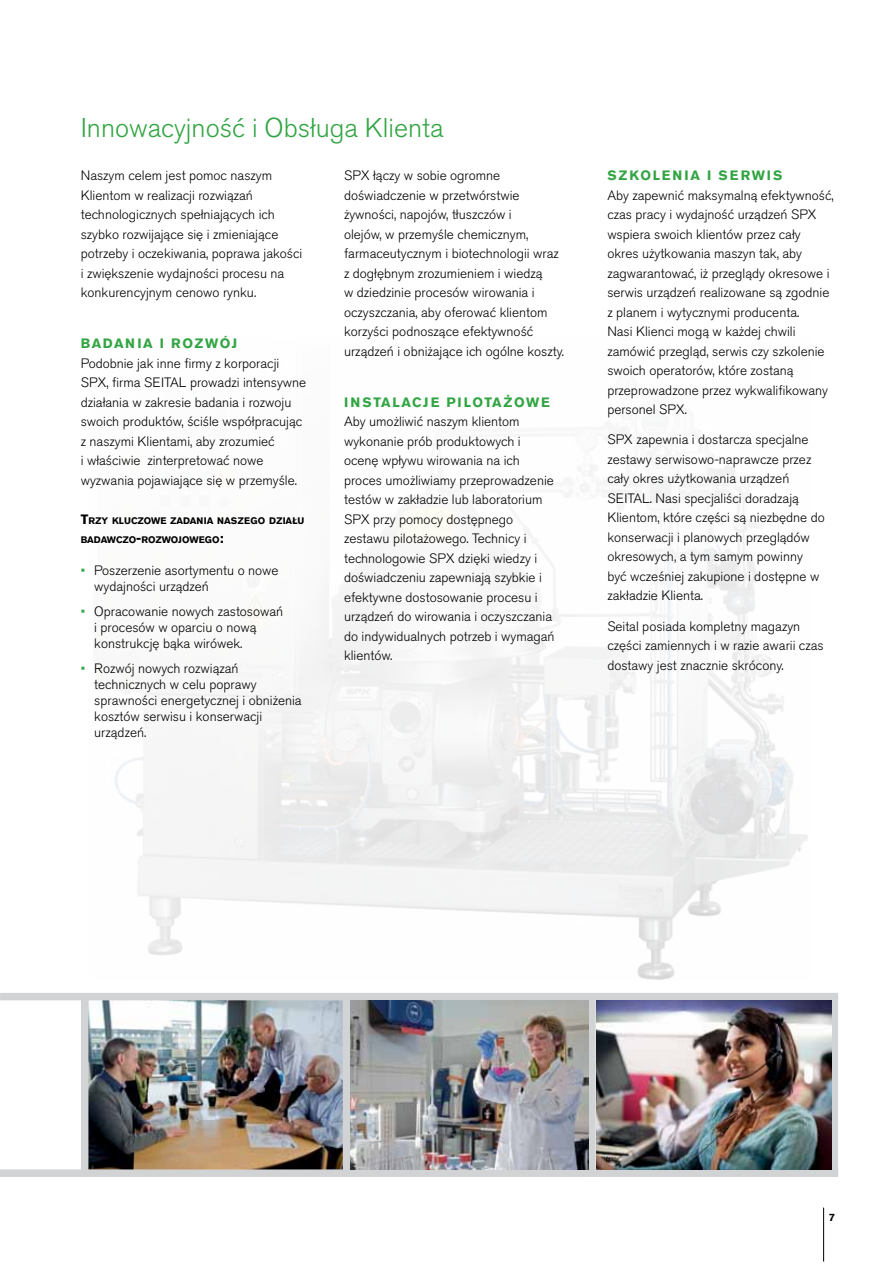
<style>
.page{position:relative;width:893px;height:1263px;background:#fff}
.page>*{position:absolute;margin:0;border:0;box-sizing:border-box;transform-origin:0 0}
.t1{font:300 27px "Akzidenz Grotesk Pro";color:#33a544}
.t2{font:300 13.5px/19.5px "Akzidenz Grotesk Pro";color:#000}
.t3{font:700 13.5px "Akzidenz Grotesk Pro";letter-spacing:.12em;color:#33a544}
.t4{font:700 13.5px "Akzidenz Grotesk Pro";letter-spacing:.16em;color:#33a544}
.t5{font:700 10.5px "Akzidenz Grotesk Pro";color:#000}
.t6{font:700 9.45px/19.5px "Akzidenz Grotesk Pro";color:#000}
.s1{font-size:13.5px}
.s2{color:#33a544}
</style>
<div class="page">
<hr style="left:823px;top:1207px;width:1px;height:54px;background:#000">
<img style="left:88px;top:1000px;width:255px;height:169px">
<div style="left:81px;top:996px;width:7px;height:181px;background:#d1d3d4"></div>
<div style="left:343px;top:996px;width:7px;height:181px;background:#d1d3d4"></div>
<div style="left:588px;top:996px;width:8px;height:181px;background:#d1d3d4"></div>
<div style="left:0;top:993px;width:838px;height:7px;background:#d1d3d4"></div>
<div style="left:0;top:1169px;width:838px;height:8px;background:#d1d3d4"></div>
<div style="left:831px;top:996px;width:7px;height:181px;background:#d1d3d4"></div>
<img style="left:596px;top:1000px;width:235px;height:169px">
<img style="left:350px;top:1000px;width:238px;height:169px">
<h1 class="t1" style="left:81px;top:110px;width:364px">Innowacyjność i Obsługa Klienta</h1>
<p class="t2" style="left:81px;top:166px;width:223px">Naszym celem jest pomoc naszym Klientom w realizacji rozwiązań technologicznych spełniających ich szybko rozwijające się i zmieniające potrzeby i oczekiwania, poprawa jakości i zwiększenie wydajności procesu na konkurencyjnym cenowo rynku.</p>
<p class="t3" style="left:81px;top:335px;width:158px">BADAN IA i ROZWÓJ</p>
<p class="t2" style="left:81px;top:353px;width:227px">Podobnie jak inne firmy z korporacji SPX, firma SEITAL prowadzi intensywne działania w zakresie badania i rozwoju swoich produktów, ściśle współpracując z naszymi Klientami, aby zrozumieć<br>i właściwie zinterpretować nowe wyzwania pojawiające się w przemyśle.</p>
<p class="t6" style="left:81px;top:511px;width:225px"><span class="s1">T</span>RZY KLUCZOWE ZADAN IA NASZEGO DZIAŁU<br>BADAWCZO<span class="s1">-</span>ROZWOJOWEGO<span class="s1">:</span></p>
<p class="t2" style="left:94px;top:562px;width:186px;line-height:16.2px;text-indent:-14px"><span class="s2">•</span> Poszerzenie asortymentu o nowe wydajności urządzeń</p>
<p class="t2" style="left:94px;top:603px;width:190px;line-height:16.2px;text-indent:-14px"><span class="s2">•</span> Opracowanie nowych zastosowań i procesów w oparciu o nową konstrukcję bąka wirówek.</p>
<p class="t2" style="left:94px;top:660px;width:209px;line-height:16.2px;text-indent:-14px"><span class="s2">•</span> Rozwój nowych rozwiązań technicznych w celu poprawy sprawności energetycznej i obniżenia kosztów serwisu i konserwacji urządzeń.</p>
<p class="t2" style="left:344px;top:166px;width:221px">SPX łączy w sobie ogromne doświadczenie w przetwórstwie żywności, napojów, tłuszczów i<br>olejów, w przemyśle chemicznym, farmaceutycznym i biotechnologii wraz z dogłębnym zrozumieniem i wiedzą<br>w dziedzinie procesów wirowania i oczyszczania, aby oferować klientom korzyści podnoszące efektywność urządzeń i obniżające ich ogólne koszty.</p>
<p class="t3" style="left:344px;top:393px;width:207px">IN STALACJE PILOTAŻOWE</p>
<p class="t2" style="left:344px;top:412px;width:212px">Aby umożliwić naszym klientom wykonanie prób produktowych i ocenę wpływu wirowania na ich proces umożliwiamy przeprowadzenie testów w zakładzie lub laboratorium<br>SPX przy pomocy dostępnego zestawu pilotażowego. Technicy i technologowie SPX dzięki wiedzy i doświadczeniu zapewniają szybkie i efektywne dostosowanie procesu i urządzeń do wirowania i oczyszczania do indywidualnych potrzeb i wymagań klientów.</p>
<p class="t4" style="left:607px;top:167px;width:177px">SZKOLEN IA i SERWIS</p>
<p class="t2" style="left:607px;top:185px;width:228px">Aby zapewnić maksymalną efektywność, czas pracy i wydajność urządzeń SPX wspiera swoich klientów przez cały okres użytkowania maszyn tak, aby zagwarantować, iż przeglądy okresowe i serwis urządzeń realizowane są zgodnie z planem i wytycznymi producenta.<br>Nasi Klienci mogą w każdej chwili zamówić przegląd, serwis czy szkolenie swoich operatorów, które zostaną przeprowadzone przez wykwalifikowany personel SPX.</p>
<p class="t2" style="left:607px;top:430px;width:219px">SPX zapewnia i dostarcza specjalne zestawy serwisowo-naprawcze przez cały okres użytkowania urządzeń SEITAL. Nasi specjaliści doradzają Klientom, które części są niezbędne do konserwacji i planowych przeglądów okresowych, a tym samym powinny być wcześniej zakupione i dostępne w zakładzie Klienta.</p>
<p class="t2" style="left:607px;top:616px;width:218px">Seital posiada kompletny magazyn części zamiennych i w razie awarii czas dostawy jest znacznie skrócony.</p>
<p class="t5" style="left:829px;top:1210px;width:7px">7</p>
</div>
